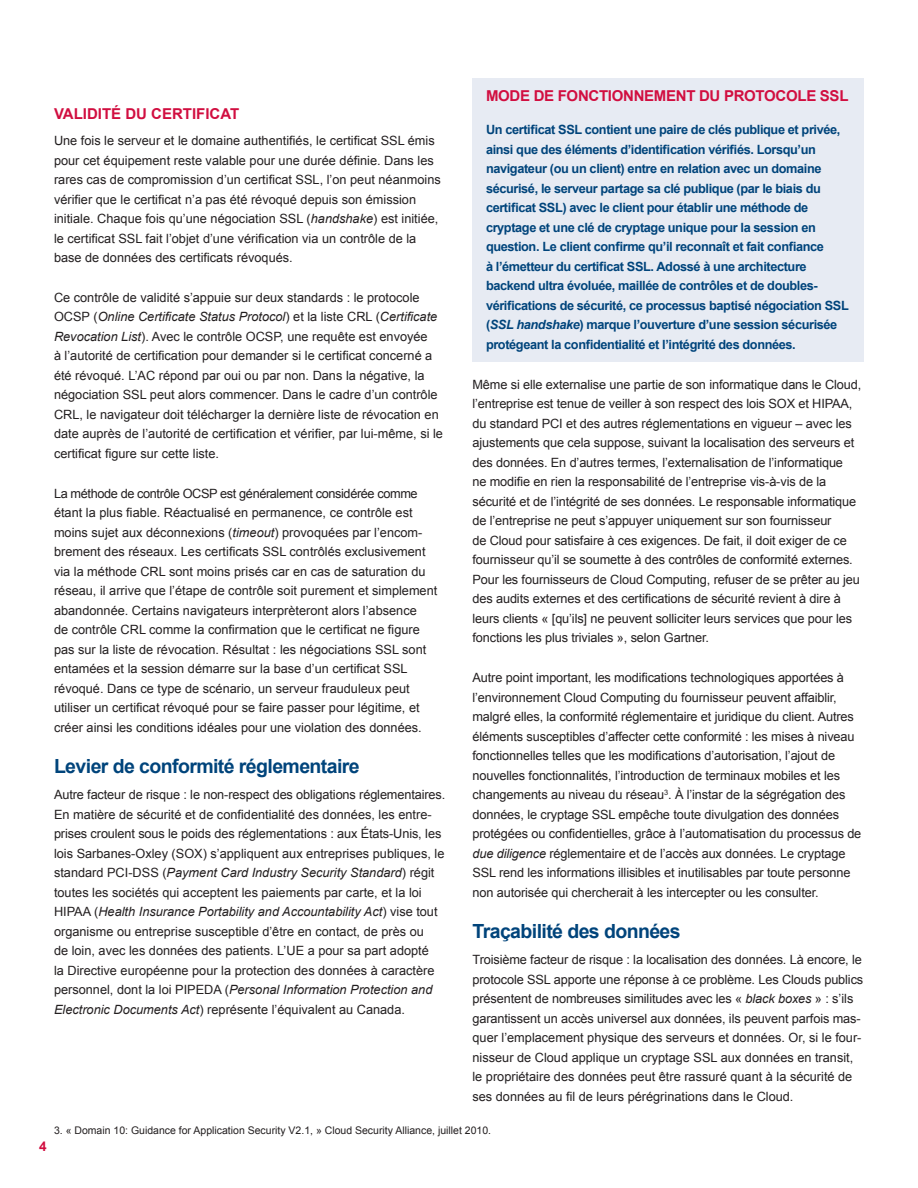
<style>
.page{position:relative;width:918px;height:1188px;background:#fff}
.page>*{position:absolute;margin:0;border:0;box-sizing:border-box;transform-origin:0 0}
.Subheader_-_Level_1{font:700 19.5px "Arial";letter-spacing:-.03em;color:#00447b}
.Subheader_-_Level_2{font:700 15px "Arial";letter-spacing:-.02em;color:#d10e40}
.Subheader_-_Level_2-2{font:700 15px "Arial";color:#d10e40}
.t1{font:700 13.5px "Arial";color:#d10e40}
.copy{font:12.75px/19.5px "Arial";color:#231f20}
.Call_Out_Text{font:700 12.75px/19.5px "Arial";letter-spacing:-.03em;color:#00447b}
.legend{font:10.5px "Arial";color:#231f20}
.s1{font-style:italic}
</style>
<div class="page">
<div style="left:472px;top:79px;width:392px;height:283px;background:#e7ebf3"></div>
<p class="Subheader_-_Level_2" style="left:486px;top:86px;width:364px">MODE DE FONCTIONNEMENT DU PROTOCOLE SSL</p>
<p class="Call_Out_Text" style="left:486px;top:120px;width:364px">Un certificat SSL contient une paire de clés publique et privée, ainsi que des éléments d’identification vérifiés. Lorsqu’un navigateur (ou un client) entre en relation avec un domaine sécurisé, le serveur partage sa clé publique (par le biais du certificat SSL) avec le client pour établir une méthode de cryptage et une clé de cryptage unique pour la session en question. Le client confirme qu’il reconnaît et fait confiance<br>à l’émetteur du certificat SSL. Adossé à une architecture backend ultra évoluée, maillée de contrôles et de doubles&shy;vérifications de sécurité, ce processus baptisé négociation SSL (<span class="s1">SSL handshake</span>) marque l’ouverture d’une session sécurisée protégeant la confidentialité et l’intégrité des données.</p>
<p class="Subheader_-_Level_2-2" style="left:54px;top:104px;width:187px">VALIDITÉ DU CERTIFICAT</p>
<p class="copy" style="left:54px;top:131px;width:388px">Une fois le serveur et le domaine authentifiés, le certificat SSL émis pour cet équipement reste valable pour une durée définie. Dans les rares cas de compromission d’un certificat SSL, l’on peut néanmoins vérifier que le certificat n’a pas été révoqué depuis son émission initiale. Chaque fois qu’une négociation SSL (<span class="s1">handshake</span>) est initiée, le certificat SSL fait l’objet d’une vérification via un contrôle de la base de données des certificats révoqués.</p>
<p class="copy" style="left:54px;top:288px;width:391px">Ce contrôle de validité s’appuie sur deux standards : le protocole OCSP (<span class="s1">Online Certificate Status Protocol</span>) et la liste CRL (<span class="s1">Certificate Revocation List</span>). Avec le contrôle OCSP, une requête est envoyée<br>à l’autorité de certification pour demander si le certificat concerné a été révoqué. L’AC répond par oui ou par non. Dans la négative, la négociation SSL peut alors commencer. Dans le cadre d’un contrôle CRL, le navigateur doit télécharger la dernière liste de révocation en date auprès de l’autorité de certification et vérifier, par lui-même, si le certificat figure sur cette liste.</p>
<p class="copy" style="left:54px;top:484px;width:385px">La méthode de contrôle OCSP est généralement considérée comme étant la plus fiable. Réactualisé en permanence, ce contrôle est moins sujet aux déconnexions (<span class="s1">timeout</span>) provoquées par l’encom&shy;brement des réseaux. Les certificats SSL contrôlés exclusivement via la méthode CRL sont moins prisés car en cas de saturation du réseau, il arrive que l’étape de contrôle soit purement et simplement abandonnée. Certains navigateurs interprèteront alors l’absence<br>de contrôle CRL comme la confirmation que le certificat ne figure pas sur la liste de révocation. Résultat : les négociations SSL sont entamées et la session démarre sur la base d’un certificat SSL révoqué. Dans ce type de scénario, un serveur frauduleux peut utiliser un certificat révoqué pour se faire passer pour légitime, et créer ainsi les conditions idéales pour une violation des données.</p>
<p class="Subheader_-_Level_1" style="left:54px;top:753px;width:307px">Levier de conformité réglementaire</p>
<p class="copy" style="left:54px;top:785px;width:393px">Autre facteur de risque : le non-respect des obligations réglementaires.<br>En matière de sécurité et de confidentialité des données, les entre&shy;prises croulent sous le poids des réglementations : aux États-Unis, les lois Sarbanes-Oxley (SOX) s’appliquent aux entreprises publiques, le standard PCI-DSS (<span class="s1">Payment Card Industry Security Standard</span>) régit toutes les sociétés qui acceptent les paiements par carte, et la loi HIPAA (<span class="s1">Health Insurance Portability and Accountability Act</span>) vise tout organisme ou entreprise susceptible d’être en contact, de près ou<br>de loin, avec les données des patients. L’UE a pour sa part adopté<br>la Directive européenne pour la protection des données à caractère personnel, dont la loi PIPEDA (<span class="s1">Personal Information Protection and Electronic Documents Act</span>) représente l’équivalent au Canada.</p>
<p class="copy" style="left:472px;top:375px;width:390px">Même si elle externalise une partie de son informatique dans le Cloud, l’entreprise est tenue de veiller à son respect des lois SOX et HIPAA, du standard PCI et des autres réglementations en vigueur – avec les ajustements que cela suppose, suivant la localisation des serveurs et des données. En d’autres termes, l’externalisation de l’informatique<br>ne modifie en rien la responsabilité de l’entreprise vis-à-vis de la sécurité et de l’intégrité de ses données. Le responsable informatique de l’entreprise ne peut s’appuyer uniquement sur son fournisseur<br>de Cloud pour satisfaire à ces exigences. De fait, il doit exiger de ce fournisseur qu’il se soumette à des contrôles de conformité externes.<br>Pour les fournisseurs de Cloud Computing, refuser de se prêter au jeu des audits externes et des certifications de sécurité revient à dire à leurs clients « [qu’ils] ne peuvent solliciter leurs services que pour les fonctions les plus triviales », selon Gartner.</p>
<p class="copy" style="left:472px;top:668px;width:390px">Autre point important, les modifications technologiques apportées à l’environnement Cloud Computing du fournisseur peuvent affaiblir, malgré elles, la conformité réglementaire et juridique du client. Autres éléments susceptibles d’affecter cette conformité : les mises à niveau fonctionnelles telles que les modifications d’autorisation, l’ajout de nouvelles fonctionnalités, l’introduction de terminaux mobiles et les changements au niveau du réseau<sup>3</sup>. À l’instar de la ségrégation des données, le cryptage SSL empêche toute divulgation des données protégées ou confidentielles, grâce à l’automatisation du processus de <span class="s1">due diligence</span> réglementaire et de l’accès aux données. Le cryptage SSL rend les informations illisibles et inutilisables par toute personne non autorisée qui chercherait à les intercepter ou les consulter.</p>
<p class="Subheader_-_Level_1" style="left:472px;top:918px;width:210px">Traçabilité des données</p>
<p class="copy" style="left:472px;top:950px;width:392px">Troisième facteur de risque : la localisation des données. Là encore, le protocole SSL apporte une réponse à ce problème. Les Clouds publics présentent de nombreuses similitudes avec les « <span class="s1">black boxes</span> » : s’ils garantissent un accès universel aux données, ils peuvent parfois mas&shy;quer l’emplacement physique des serveurs et données. Or, si le four&shy;nisseur de Cloud applique un cryptage SSL aux données en transit, le propriétaire des données peut être rassuré quant à la sécurité de ses données au fil de leurs pérégrinations dans le Cloud.</p>
<p class="legend" style="left:54px;top:1123px;width:439px">3. « Domain 10: Guidance for Application Security V2.1, » Cloud Security Alliance, juillet 2010.</p>
<p class="t1" style="left:39px;top:1137px;width:9px">4</p>
</div>
